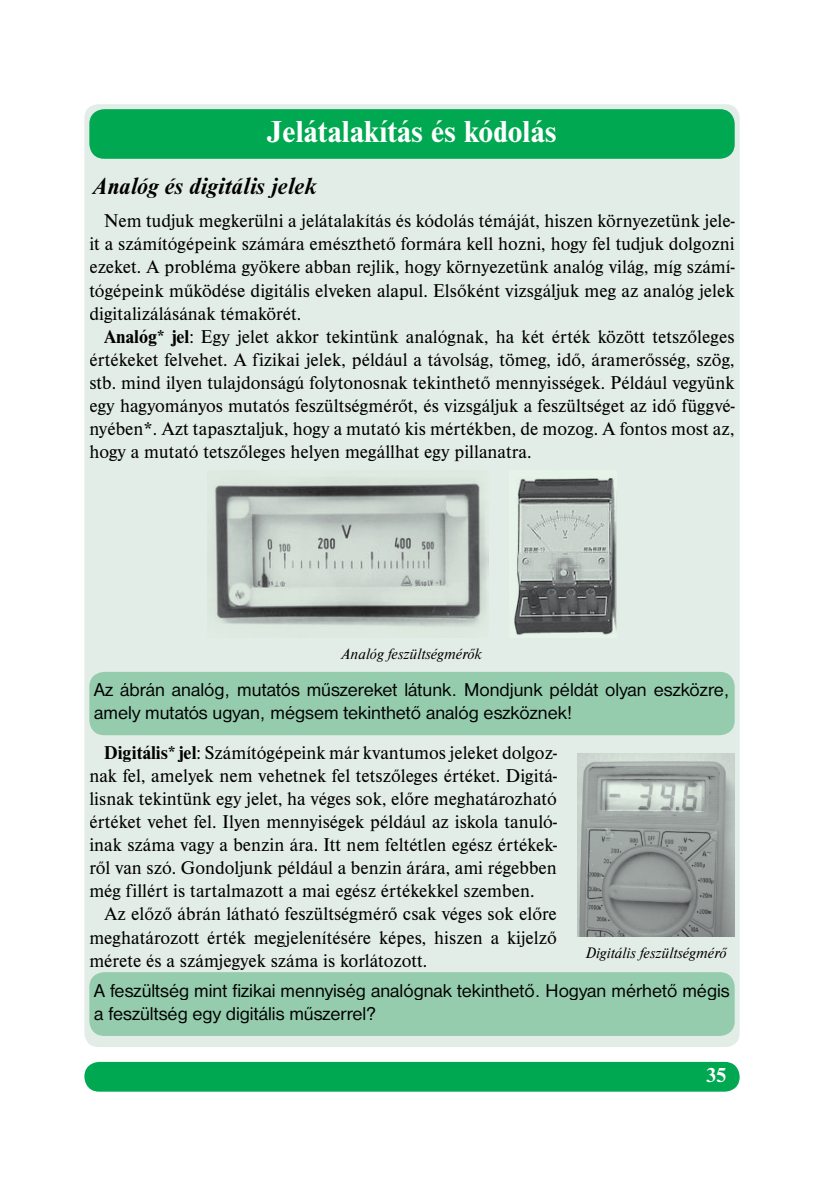
<style>
.page{position:relative;width:834px;height:1181px;background:#fff}
.page>*{position:absolute;margin:0;border:0;box-sizing:border-box;transform-origin:0 0}
.t1{font:700 31.5px "Nimbus Rom DEE";color:#fff}
.t2{font:italic 700 24.5px "Nimbus Rom DEE";color:#000}
.t3{font:700 21px "Nimbus Rom DEE";color:#fff}
.t4{font:19.25px/23.1px "Nimbus Rom DEE";color:#000;text-align:justify}
.t5{font:19.25px/23.1px "Nimbus San DEE";color:#000}
.t6{font:italic 15.75px "Nimbus Rom DEE";color:#000}
.s1{font-weight:700}
</style>
<div class="page">
<div style="left:84px;top:1062px;width:655px;height:29px;background:#00a851;border-radius:15px"></div>
<div style="left:84px;top:104px;width:655px;height:943px;background:#e3ede7;border-radius:14px"></div>
<div style="left:89px;top:972px;width:645px;height:64px;background:#95ccae;border-radius:15px"></div>
<div style="left:89px;top:672px;width:645px;height:63px;background:#95ccae;border-radius:15px"></div>
<div style="left:89px;top:109px;width:645px;height:50px;background:#00a851;border-radius:15px"></div>
<img style="left:207px;top:477px;width:281px;height:151px">
<img style="left:514px;top:478px;width:102px;height:157px">
<img style="left:577px;top:753px;width:157px;height:183px">
<h1 class="t1" style="left:267px;top:115px;width:291px">Jelátalakítás és kódolás</h1>
<p class="t2" style="left:94px;top:172px;width:224px">Analóg és digitális jelek</p>
<p class="t4" style="left:89px;top:209px;width:646px;text-indent:15px">Nem tudjuk megkerülni a jelátalakítás és kódolás témáját, hiszen környezetünk jele&shy;it a számítógépeink számára emészthető formára kell hozni, hogy fel tudjuk dolgozni ezeket. A probléma gyökere abban rejlik, hogy környezetünk analóg világ, míg számí&shy;tógépeink működése digitális elveken alapul. Elsőként vizsgáljuk meg az analóg jelek digitalizálásának témakörét.</p>
<p class="t4" style="left:89px;top:325px;width:646px;text-indent:15px"><span class="s1">Analóg* jel</span>: Egy jelet akkor tekintünk analógnak, ha két érték között tetszőleges értékeket felvehet. A fizikai jelek, például a távolság, tömeg, idő, áramerősség, szög, stb. mind ilyen tulajdonságú folytonosnak tekinthető mennyisségek. Például vegyünk egy hagyományos mutatós feszültségmérőt, és vizsgáljuk a feszültséget az idő függvé&shy;nyében*. Azt tapasztaljuk, hogy a mutató kis mértékben, de mozog. A fontos most az, hogy a mutató tetszőleges helyen megállhat egy pillanatra.</p>
<p class="t6" style="left:342px;top:645px;width:142px">Analóg feszültségmérők</p>
<p class="t5" style="left:94px;top:678px;width:636px">Az ábrán analóg, mutatós műszereket látunk. Mondjunk példát olyan eszközre, amely mutatós ugyan, mégsem tekinthető analóg eszköznek!</p>
<p class="t4" style="left:89px;top:741px;width:469px;text-indent:15px"><span class="s1">Digitális* jel</span>: Számítógépeink már kvantumos jeleket dolgoz&shy;nak fel, amelyek nem vehetnek fel tetszőleges értéket. Digitá&shy;lisnak tekintünk egy jelet, ha véges sok, előre meghatározható értéket vehet fel. Ilyen mennyiségek például az iskola tanuló&shy;inak száma vagy a benzin ára. Itt nem feltétlen egész értékek&shy;ről van szó. Gondoljunk például a benzin árára, ami régebben még fillért is tartalmazott a mai egész értékekkel szemben.</p>
<p class="t4" style="left:89px;top:902px;width:469px;text-indent:15px">Az előző ábrán látható feszültségmérő csak véges sok előre meghatározott érték megjelenítésére képes, hiszen a kijelző mérete és a számjegyek száma is korlátozott.</p>
<p class="t6" style="left:585px;top:944px;width:142px">Digitális feszültségmérő</p>
<p class="t5" style="left:94px;top:979px;width:636px">A feszültség mint fizikai mennyiség analógnak tekinthető. Hogyan mérhető mégis a feszültség egy digitális műszerrel?</p>
<p class="t3" style="left:705px;top:1063px;width:22px">35</p>
</div>
